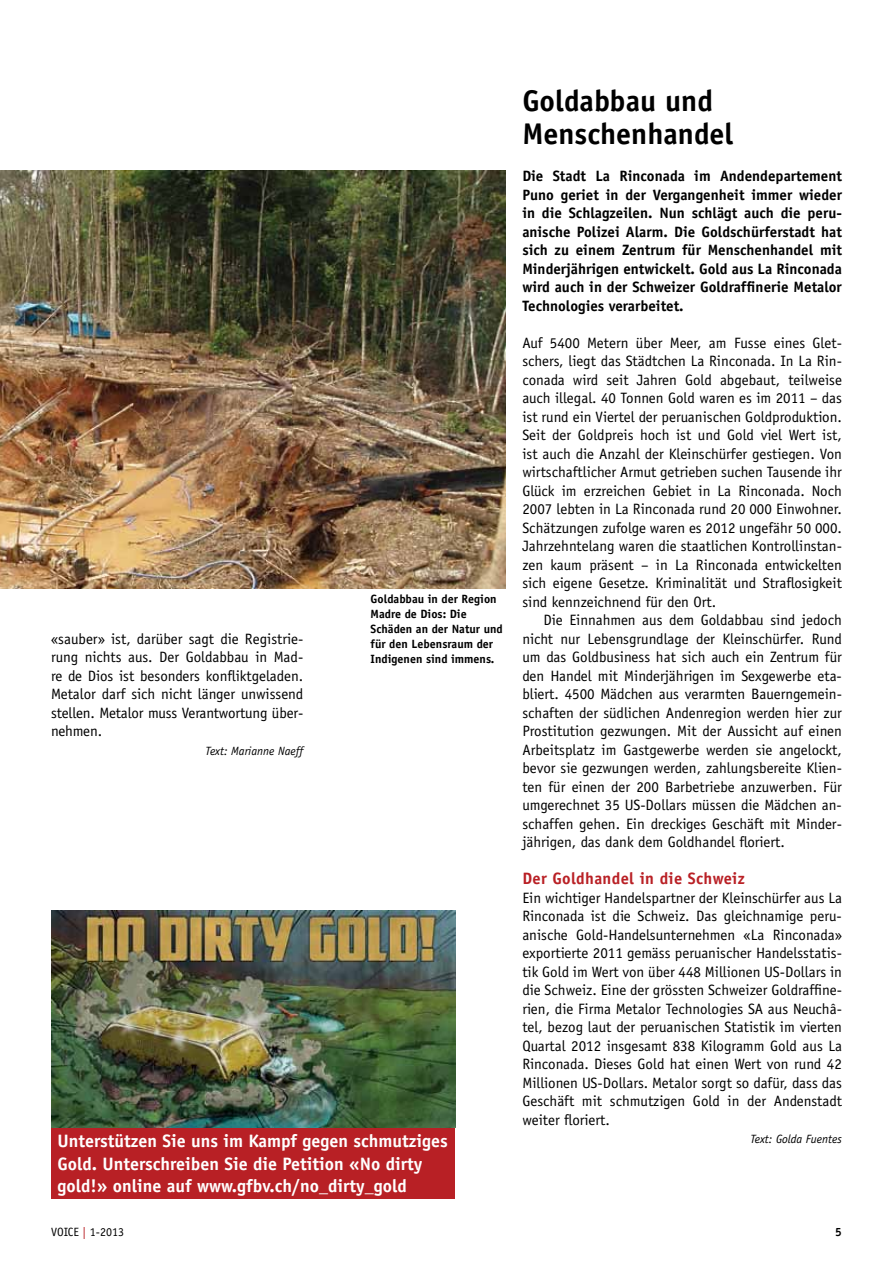
<style>
.page{position:relative;width:893px;height:1263px;background:#fff}
.page>*{position:absolute;margin:0;border:0;box-sizing:border-box;transform-origin:0 0}
.t1{font:700 30px/33px "Officina Sans Std";color:#000}
.t2{font:700 18px/22.5px "Officina Sans Std";color:#fff}
.t3{font:700 16.5px "Officina Sans Std";letter-spacing:.02em;color:#b92025}
.t4{font:15px/18.5px "Officina Sans Std";color:#000;text-align:justify}
.t5{font:700 15px/18.5px "Officina Sans Std";color:#000;text-align:justify}
.t6{font:700 12px/15px "Officina Sans Std";color:#000}
.t7{font:italic 12px "Officina Sans Std";color:#000}
.t8{font:12px "Officina Sans Std";color:#000}
.s1{color:#b82025}
</style>
<div class="page">
<img style="left:0;top:170px;width:505px;height:418px">
<div style="left:51px;top:1128px;width:404px;height:70px;background:#b82025"></div>
<img style="left:51px;top:910px;width:404px;height:218px">
<p class="t4" style="left:51px;top:629px;width:254px">«sauber» ist, darüber sagt die Registrie&shy;rung nichts aus. Der Goldabbau in Mad&shy;re de Dios ist besonders konfliktgeladen.<br>Metalor darf sich nicht länger unwissend stellen. Metalor muss Verantwortung über&shy;nehmen.</p>
<p class="t7" style="left:206px;top:744px;width:99px">Text: Marianne Naeff</p>
<p class="t6" style="left:371px;top:591px;width:134px">Goldabbau in der Region<br>Madre de Dios: Die<br>Schäden an der Natur und für den Lebensraum der<br>Indigenen sind immens.</p>
<h1 class="t1" style="left:522px;top:84px;width:213px">Goldabbau und<br>Menschenhandel</h1>
<p class="t5" style="left:522px;top:167px;width:321px">Die Stadt La Rinconada im Andendepartement Puno geriet in der Vergangenheit immer wieder in die Schlagzeilen. Nun schlägt auch die peru&shy;anische Polizei Alarm. Die Goldschürferstadt hat sich zu einem Zentrum für Menschenhandel mit Minderjährigen entwickelt. Gold aus La Rinconada wird auch in der Schweizer Goldraffinerie Metalor Technologies verarbeitet.</p>
<p class="t4" style="left:522px;top:333px;width:321px">Auf 5400 Metern über Meer, am Fusse eines Glet&shy;schers, liegt das Städtchen La Rinconada. In La Rin&shy;conada wird seit Jahren Gold abgebaut, teilweise auch illegal. 40 Tonnen Gold waren es im 2011 – das ist rund ein Viertel der peruanischen Goldproduktion.<br>Seit der Goldpreis hoch ist und Gold viel Wert ist, ist auch die Anzahl der Kleinschürfer gestiegen. Von wirtschaftlicher Armut getrieben suchen Tausende ihr Glück im erzreichen Gebiet in La Rinconada. Noch 2007 lebten in La Rinconada rund 20 000 Einwohner.<br>Schätzungen zufolge waren es 2012 ungefähr 50 000.<br>Jahrzehntelang waren die staatlichen Kontrollinstan&shy;zen kaum präsent – in La Rinconada entwickelten sich eigene Gesetze. Kriminalität und Straflosigkeit sind kennzeichnend für den Ort.</p>
<p class="t4" style="left:522px;top:611px;width:321px;text-indent:21px">Die Einnahmen aus dem Goldabbau sind jedoch nicht nur Lebensgrundlage der Kleinschürfer. Rund um das Goldbusiness hat sich auch ein Zentrum für den Handel mit Minderjährigen im Sexgewerbe eta&shy;bliert. 4500 Mädchen aus verarmten Bauerngemein&shy;schaften der südlichen Andenregion werden hier zur Prostitution gezwungen. Mit der Aussicht auf einen Arbeitsplatz im Gastgewerbe werden sie angelockt, bevor sie gezwungen werden, zahlungsbereite Klien&shy;ten für einen der 200 Barbetriebe anzuwerben. Für umgerechnet 35 US-Dollars müssen die Mädchen an&shy;schaffen gehen. Ein dreckiges Geschäft mit Minder&shy;jährigen, das dank dem Goldhandel floriert.</p>
<p class="t3" style="left:522px;top:868px;width:224px">Der Goldhandel in die Schweiz</p>
<p class="t4" style="left:522px;top:888px;width:321px">Ein wichtiger Handelspartner der Kleinschürfer aus La Rinconada ist die Schweiz. Das gleichnamige peru&shy;anische Gold-Handelsunternehmen «La Rinconada» exportierte 2011 gemäss peruanischer Handelsstatis&shy;tik Gold im Wert von über 448 Millionen US-Dollars in die Schweiz. Eine der grössten Schweizer Goldraffine&shy;rien, die Firma Metalor Technologies SA aus Neuchâ&shy;tel, bezog laut der peruanischen Statistik im vierten Quartal 2012 insgesamt 838 Kilogramm Gold aus La Rinconada. Dieses Gold hat einen Wert von rund 42<br>Millionen US-Dollars. Metalor sorgt so dafür, dass das Geschäft mit schmutzigen Gold in der Andenstadt weiter floriert.</p>
<p class="t2" style="left:57px;top:1129px;width:392px">Unterstützen Sie uns im Kampf gegen schmutziges</p>
<p class="t7" style="left:750px;top:1132px;width:93px">Text: Golda Fuentes</p>
<p class="t2" style="left:57px;top:1152px;width:367px">Gold. Unterschreiben Sie die Petition «No dirty gold!» online auf www.gfbv.ch/no_dirty_gold</p>
<p class="t8" style="left:51px;top:1224px;width:74px">VOICE <span class="s1">|</span> 1-2013</p>
<p class="t6" style="left:835px;top:1224px;width:8px">5</p>
</div>
